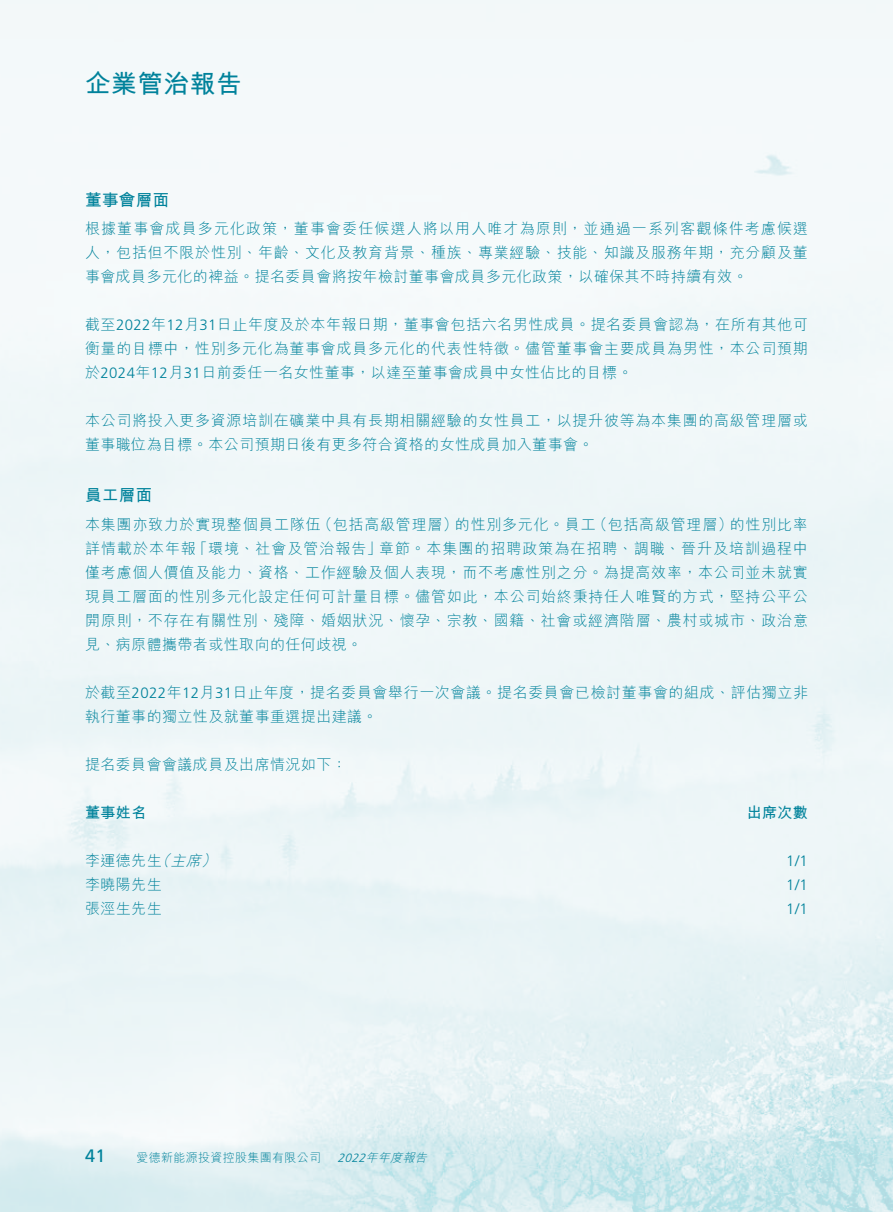
<style>
.page{position:relative;width:893px;height:1212px;background:#fff}
.page>*{position:absolute;margin:0;border:0;box-sizing:border-box;transform-origin:0 0}
.t1{font:700 25.5px "M Hei HK";letter-spacing:.03em;color:#00829b}
.t2{font:18px "Frutiger LT Std";color:#00829b}
.t3{font:700 16.5px "M Hei HK";letter-spacing:.03em;color:#00829b}
.t4{font:300 15px/24px "M Hei HK";letter-spacing:.05em;color:#00829b}
.t5{font:300 15px "M Hei HK";letter-spacing:.03em;color:#00829b}
.t6{font:300 15px "Frutiger LT Std";color:#00829b}
.t7{font:700 15px "M Hei HK";letter-spacing:.03em;color:#00829b}
.t8{font:italic 300 15px "M Hei HK";color:#00829b}
.t9{font:300 12px "M Hei HK";letter-spacing:.03em;color:#00829b}
.t10{font:italic 300 12px "M Hei HK";color:#00829b}
.t11{font:italic 300 12px "Frutiger LT Std";color:#00829b}
.s1{font-family:"Frutiger LT Std"}
</style>
<div class="page">
<img style="left:0;top:0;width:893px;height:1212px">
<h1 class="t1" style="left:85px;top:65px;width:158px">企業管治報告</h1>
<p class="t3" style="left:85px;top:188px;width:86px">董事會層面</p>
<p class="t4" style="left:85px;top:217px;width:725px;text-align:justify">根據董事會成員多元化政策，董事會委任候選人將以用人唯才為原則，並通過一系列客觀條件考慮候選人，包括但不限於性別、年齡、文化及教育背景、種族、專業經驗、技能、知識及服務年期，充分顧及董事會成員多元化的裨益。提名委員會將按年檢討董事會成員多元化政策，以確保其不時持續有效。</p>
<p class="t4" style="left:85px;top:313px;width:725px;text-align:justify">截至<span class="s1">2022</span>年<span class="s1">12</span>月<span class="s1">31</span>日止年度及於本年報日期，董事會包括六名男性成員。提名委員會認為，在所有其他可衡量的目標中，性別多元化為董事會成員多元化的代表性特徵。儘管董事會主要成員為男性，本公司預期於<span class="s1">2024</span>年<span class="s1">12</span>月<span class="s1">31</span>日前委任一名女性董事，以達至董事會成員中女性佔比的目標。</p>
<p class="t4" style="left:85px;top:409px;width:724px">本公司將投入更多資源培訓在礦業中具有長期相關經驗的女性員工，以提升彼等為本集團的高級管理層或董事職位為目標。本公司預期日後有更多符合資格的女性成員加入董事會。</p>
<p class="t3" style="left:85px;top:483px;width:69px">員工層面</p>
<p class="t4" style="left:730px;top:512px;width:80px">的性別比率</p>
<p class="t4" style="left:317px;top:512px;width:142px">（包括高級管理層）</p>
<p class="t4" style="left:592px;top:512px;width:142px">（包括高級管理層）</p>
<p class="t4" style="left:85px;top:512px;width:237px">本集團亦致力於實現整個員工隊伍</p>
<p class="t4" style="left:455px;top:512px;width:142px">的性別多元化。員工</p>
<p class="t4" style="left:379px;top:536px;width:431px">章節。本集團的招聘政策為在招聘、調職、晉升及培訓過程中</p>
<p class="t4" style="left:193px;top:536px;width:191px">「環境、社會及管治報告」</p>
<p class="t4" style="left:85px;top:536px;width:724px">詳情載於本年報<br>僅考慮個人價值及能力、資格、工作經驗及個人表現，而不考慮性別之分。為提高效率，本公司並未就實現員工層面的性別多元化設定任何可計量目標。儘管如此，本公司始終秉持任人唯賢的方式，堅持公平公開原則，不存在有關性別、殘障、婚姻狀況、懷孕、宗教、國籍、社會或經濟階層、農村或城市、政治意見、病原體攜帶者或性取向的任何歧視。</p>
<p class="t4" style="left:85px;top:680px;width:725px">於截至<span class="s1">2022</span>年<span class="s1">12</span>月<span class="s1">31</span>日止年度，提名委員會舉行一次會議。提名委員會已檢討董事會的組成、評估獨立非執行董事的獨立性及就董事重選提出建議。</p>
<p class="t5" style="left:85px;top:756px;width:263px">提名委員會會議成員及出席情況如下：</p>
<p class="t7" style="left:747px;top:801px;width:63px">出席次數</p>
<p class="t7" style="left:85px;top:801px;width:63px">董事姓名</p>
<p class="t8" style="left:155px;top:852px;width:20px">（</p>
<p class="t8" style="left:201px;top:852px;width:20px">(</p>
<p class="t4" style="left:85px;top:848px;width:78px">李運德先生</p>
<p class="t8" style="left:170px;top:852px;width:36px">主席</p>
<p class="t6" style="left:786px;top:852px;width:23px">1/1</p>
<p class="t4" style="left:85px;top:872px;width:78px">李曉陽先生</p>
<p class="t6" style="left:786px;top:876px;width:23px">1/1</p>
<p class="t4" style="left:85px;top:896px;width:78px">張涇生先生</p>
<p class="t6" style="left:786px;top:900px;width:23px">1/1</p>
<p class="t2" style="left:85px;top:1145px;width:22px">41</p>
<p class="t9" style="left:137px;top:1151px;width:186px">愛德新能源投資控股集團有限公司</p>
<p class="t10" style="left:366px;top:1151px;width:66px">年年度報告</p>
<p class="t11" style="left:338px;top:1151px;width:33px">2022</p>
</div>
